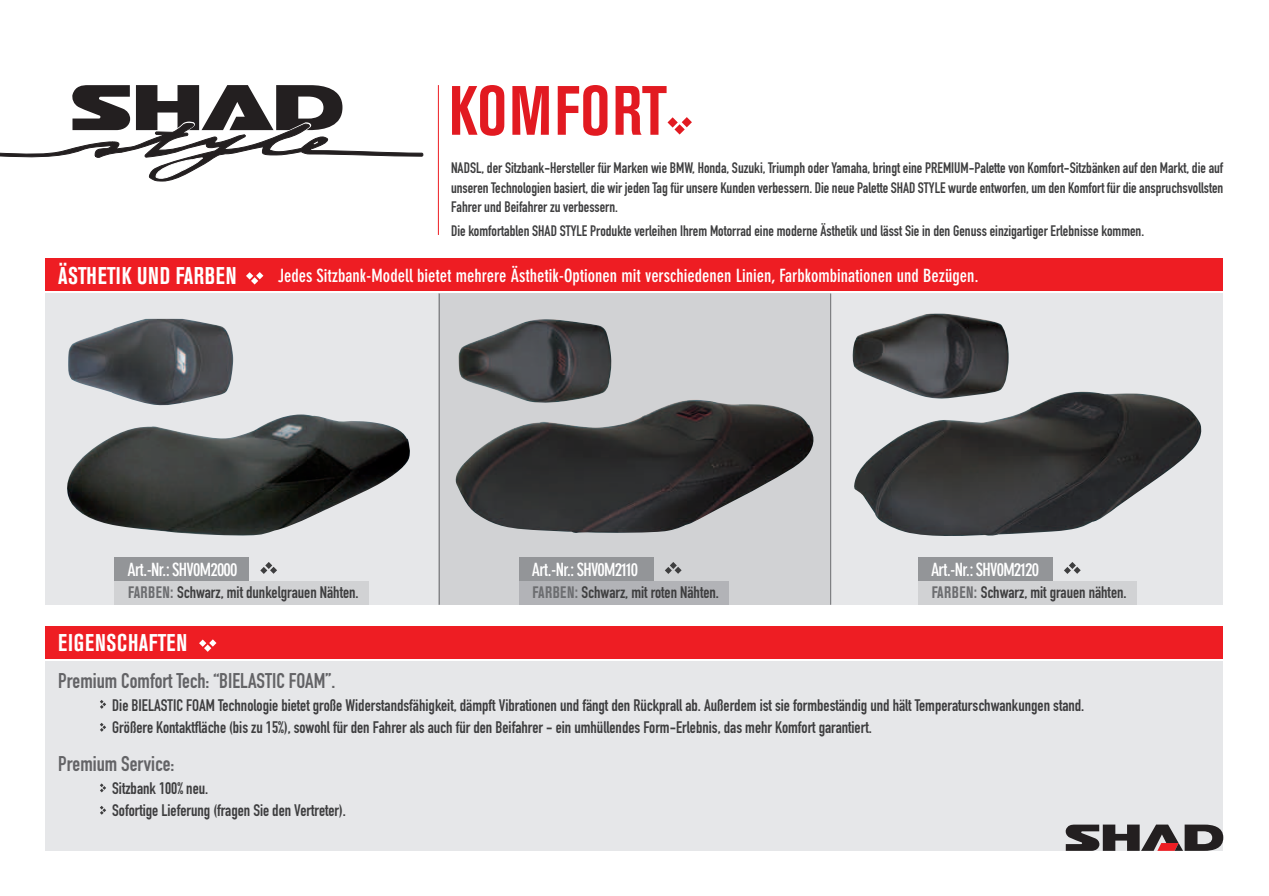
<style>
.page{position:relative;width:1269px;height:896px;background:#fff}
.page>*{position:absolute;margin:0;border:0;box-sizing:border-box;transform-origin:0 0}
.t1{font:700 condensed 69px "Akzidenz Grotesk BE";letter-spacing:.03em;color:#e21a21;scale:.9 1}
.t2{font:700 condensed 24px "Akzidenz Grotesk BE";letter-spacing:.035em;color:#fff;scale:.9 1}
.t3{font:21px "DIN Engschrift";color:#636366}
.t4{font:700 condensed 18px "DIN Neuzeit Grotesk";color:#fff}
.t5{font:700 condensed 18px "DIN Neuzeit Grotesk";letter-spacing:-.04em;color:#fff}
.t6{font:16.5px/22.2px "DIN Engschrift";color:#3e3e3f}
.t7{font:15px/19.5px "DIN Engschrift";color:#3e3e3f;text-align:justify}
.s1{font-family:"Akzidenz Grotesk BE";font-weight:700;font-stretch:condensed;color:#6c6d70}
</style>
<div class="page">
<div style="left:46px;top:293px;width:1177px;height:311px;background:#e6e7e9"></div>
<div style="left:46px;top:258px;width:1177px;height:33px;background:#ee1d23"></div>
<div style="left:46px;top:625px;width:1177px;height:33px;background:#ee1d23"></div>
<div style="left:46px;top:661px;width:1177px;height:189px;background:#e6e7e9"></div>
<img style="left:67px;top:414px;width:343px;height:122px">
<img style="left:68px;top:319px;width:165px;height:87px">
<hr style="left:438px;top:85px;width:1px;height:150px;background:#ee1d23">
<div style="left:439px;top:293px;width:392px;height:311px;background:#d1d2d4"></div>
<img style="left:455px;top:399px;width:359px;height:134px">
<img style="left:458px;top:319px;width:154px;height:85px">
<img style="left:854px;top:392px;width:348px;height:144px">
<img style="left:852px;top:313px;width:157px;height:86px">
<hr style="left:830px;top:293px;width:1px;height:311px;background:#6c6d70">
<svg style="left:1065px;top:824px;width:158px;height:26px"></svg>
<hr style="left:439px;top:293px;width:1px;height:311px;background:#6c6d70">
<svg style="left:100px;top:700px;width:6px;height:8px"></svg>
<svg style="left:100px;top:723px;width:6px;height:8px"></svg>
<svg style="left:100px;top:783px;width:6px;height:9px"></svg>
<svg style="left:100px;top:806px;width:6px;height:8px"></svg>
<svg style="left:668px;top:117px;width:24px;height:17px"></svg>
<svg style="left:246px;top:272px;width:17px;height:12px"></svg>
<svg style="left:199px;top:639px;width:18px;height:12px"></svg>
<svg style="left:260px;top:562px;width:17px;height:12px"></svg>
<div style="left:115px;top:581px;width:254px;height:23px;background:#d1d2d4"></div>
<div style="left:115px;top:557px;width:134px;height:24px;background:#939598"></div>
<svg style="left:665px;top:562px;width:17px;height:12px"></svg>
<div style="left:519px;top:581px;width:210px;height:23px;background:#b2b3b7"></div>
<div style="left:519px;top:557px;width:135px;height:24px;background:#939598"></div>
<svg style="left:1064px;top:562px;width:17px;height:12px"></svg>
<div style="left:918px;top:581px;width:218px;height:23px;background:#d1d2d4"></div>
<div style="left:918px;top:557px;width:135px;height:24px;background:#939598"></div>
<svg style="left:0;top:85px;width:424px;height:97px"></svg>
<p class="t1" style="left:449px;top:71px;width:244px">KOMFORT</p>
<p class="t2" style="left:58px;top:262px;width:200px">ÄSTHETIK UND FARBEN</p>
<p class="t7" style="left:451px;top:158px;width:774px">NADSL, der Sitzbank-Hersteller für Marken wie BMW, Honda, Suzuki, Triumph oder Yamaha, bringt eine PREMIUM-Palette von Komfort-Sitzbänken auf den Markt, die auf unseren Technologien basiert, die wir jeden Tag für unsere Kunden verbessern. Die neue Palette SHAD STYLE wurde entworfen, um den Komfort für die anspruchsvollsten Fahrer und Beifahrer zu verbessern.</p>
<p class="t7" style="left:451px;top:221px;width:695px">Die komfortablen SHAD STYLE Produkte verleihen Ihrem Motorrad eine moderne Ästhetik und lässt Sie in den Genuss einzigartiger Erlebnisse kommen.</p>
<p class="t4" style="left:278px;top:265px;width:703px">Jedes Sitzbank-Modell bietet mehrere Ästhetik-Optionen mit verschiedenen Linien, Farbkombinationen und Bezügen.</p>
<p class="t5" style="left:127px;top:559px;width:112px">Art.-Nr.: SHV0M2000</p>
<p class="t5" style="left:532px;top:559px;width:108px">Art.-Nr.: SHV0M2110</p>
<p class="t5" style="left:931px;top:559px;width:110px">Art.-Nr.: SHV0M2120</p>
<p class="t6" style="left:128px;top:581px;width:232px"><span class="s1">FARBEN:</span> Schwarz, mit dunkelgrauen Nähten.</p>
<p class="t2" style="left:58px;top:629px;width:145px">EIGENSCHAFTEN</p>
<p class="t6" style="left:533px;top:581px;width:188px"><span class="s1">FARBEN:</span> Schwarz, mit roten Nähten.</p>
<p class="t6" style="left:932px;top:581px;width:196px"><span class="s1">FARBEN:</span> Schwarz, mit grauen nähten.</p>
<p class="t3" style="left:58px;top:668px;width:278px">Premium Comfort Tech: “BIELASTIC FOAM”.</p>
<p class="t6" style="left:112px;top:693px;width:974px">Die BIELASTIC FOAM Technologie bietet große Widerstandsfähigkeit, dämpft Vibrationen und fängt den Rückprall ab. Außerdem ist sie formbeständig und hält Temperaturschwankungen stand.<br>Größere Kontaktfläche (bis zu 15%), sowohl für den Fahrer als auch für den Beifahrer - ein umhüllendes Form-Erlebnis, das mehr Komfort garantiert.</p>
<p class="t3" style="left:58px;top:751px;width:118px">Premium Service:</p>
<p class="t6" style="left:112px;top:776px;width:235px">Sitzbank 100% neu.<br>Sofortige Lieferung (fragen Sie den Vertreter).</p>
</div>
